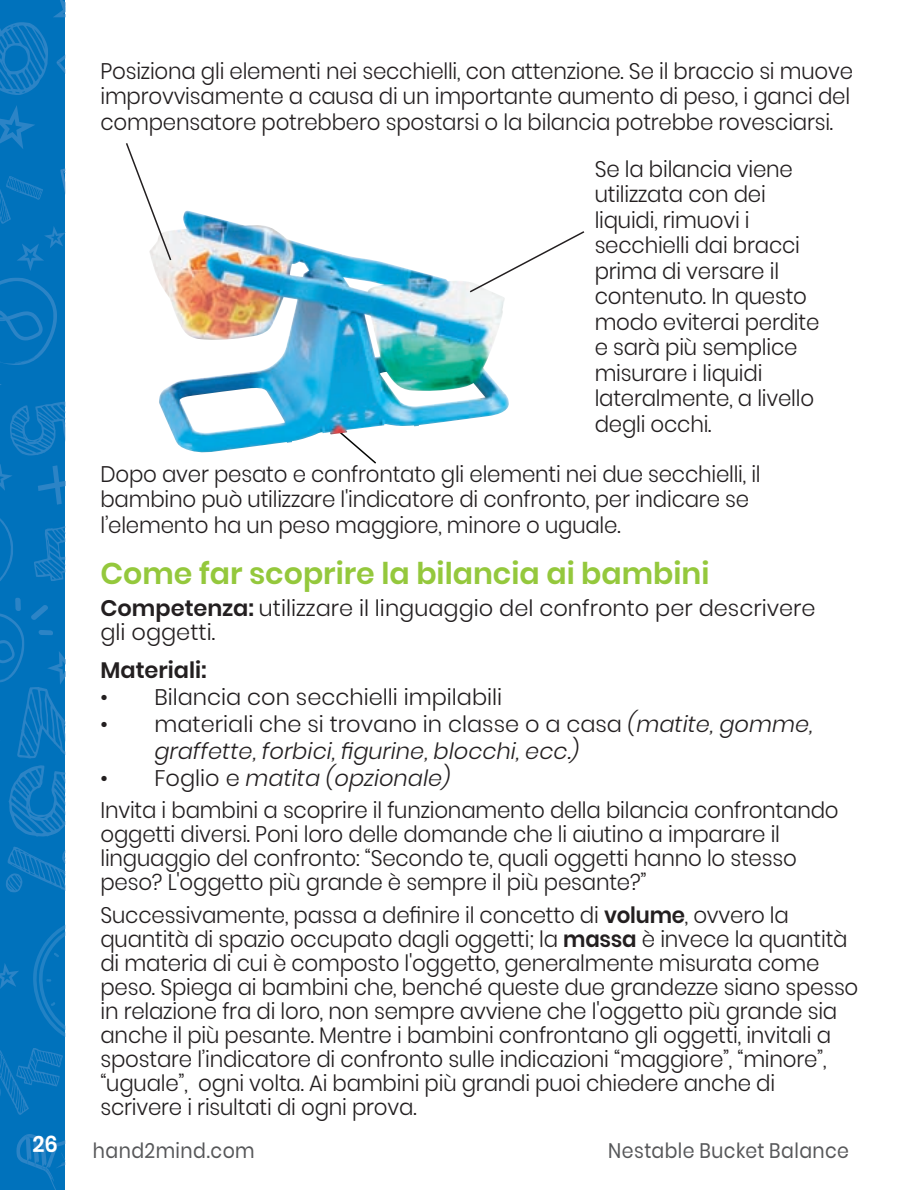
<style>
.page{position:relative;width:917px;height:1190px;background:#fff}
.page>*{position:absolute;margin:0;border:0;box-sizing:border-box;transform-origin:0 0}
.t1{font:600 30px "Poppins";color:#94c83c}
.t2{font:300 22.5px/25.5px "Poppins";letter-spacing:-.01em;color:#231f20;scale:.95 1}
.t3{font:300 22.5px/24px "Poppins";letter-spacing:-.01em;color:#231f20}
.t4{font:italic 300 22.5px/27px "Poppins";color:#231f20}
.t5{font:600 22.5px "Poppins";color:#231f20}
.t6{font:600 22.5px "Poppins";color:#fff;scale:.95 1}
.t7{font:21px "Poppins";letter-spacing:.025em;color:#57585a;scale:.9 1}
.s1{font-weight:600}
.s2{font-style:normal}
.s3{font-style:italic}
</style>
<div class="page">
<div style="left:0;top:0;width:65px;height:1190px;background:#0072bc"></div>
<svg style="left:0;top:963px;width:19px;height:26px"></svg>
<svg style="left:16px;top:1134px;width:49px;height:56px"></svg>
<svg style="left:0;top:105px;width:35px;height:44px"></svg>
<svg style="left:6px;top:846px;width:59px;height:46px"></svg>
<svg style="left:0;top:278px;width:65px;height:178px"></svg>
<svg style="left:0;top:1048px;width:63px;height:67px"></svg>
<svg style="left:0;top:168px;width:65px;height:103px"></svg>
<svg style="left:33px;top:925px;width:32px;height:112px"></svg>
<svg style="left:0;top:464px;width:65px;height:372px"></svg>
<svg style="left:363px;top:453px;width:13px;height:11px"></svg>
<img style="left:152px;top:211px;width:357px;height:242px">
<svg style="left:126px;top:143px;width:47px;height:119px"></svg>
<svg style="left:468px;top:230px;width:117px;height:64px"></svg>
<svg style="left:0;top:0;width:65px;height:95px"></svg>
<p class="t2" style="left:100px;top:58px;width:794px">Posiziona gli elementi nei secchielli, con attenzione. Se il braccio si muove improvvisamente a causa di un importante aumento di peso, i ganci del compensatore potrebbero spostarsi o la bilancia potrebbe rovesciarsi.</p>
<p class="t2" style="left:595px;top:156px;width:238px">Se la bilancia viene utilizzata con dei liquidi, rimuovi i secchielli dai bracci prima di versare il contenuto. In questo modo eviterai perdite e sarà più semplice misurare i liquidi lateralmente, a livello degli occhi.</p>
<p class="t2" style="left:100px;top:461px;width:696px">Dopo aver pesato e confrontato gli elementi nei due secchielli, il bambino può utilizzare l'indicatore di confronto, per indicare se l’elemento ha un peso maggiore, minore o uguale.</p>
<h1 class="t1" style="left:100px;top:555px;width:611px">Come far scoprire la bilancia ai bambini</h1>
<p class="t3" style="left:100px;top:596px;width:717px"><span class="s1">Competenza:</span> utilizzare il linguaggio del confronto per descrivere gli oggetti.</p>
<p class="t5" style="left:100px;top:657px;width:108px">Materiali:</p>
<p class="t3" style="left:100px;top:685px;width:403px">• Bilancia con secchielli impilabili</p>
<p class="t4" style="left:154px;top:710px;width:660px;text-indent:-54px"><span class="s2">• materiali che si trovano in classe o a casa</span> (matite, gomme, graffette, forbici, figurine, blocchi, ecc.)</p>
<p class="t3" style="left:100px;top:761px;width:740px;line-height:32.7px">• Foglio e <span class="s3">matita (opzionale)<br></span>Invita i bambini a scoprire il funzionamento della bilancia confrontando</p>
<p class="t2" style="left:100px;top:822px;width:734px;line-height:24px">oggetti diversi. Poni loro delle domande che li aiutino a imparare il linguaggio del confronto: “Secondo te, quali oggetti hanno lo stesso peso? L'oggetto più grande è sempre il più pesante?”</p>
<p class="t2" style="left:100px;top:903px;width:799px;line-height:24px">Successivamente, passa a definire il concetto di <span class="s1">volume</span>, ovvero la quantità di spazio occupato dagli oggetti; la <span class="s1">massa</span> è invece la quantità di materia di cui è composto l'oggetto, generalmente misurata come peso. Spiega ai bambini che, benché queste due grandezze siano spesso in relazione fra di loro, non sempre avviene che l'oggetto più grande sia anche il più pesante. Mentre i bambini confrontano gli oggetti, invitali a spostare l’indicatore di confronto sulle indicazioni “maggiore”, “minore”, “uguale”, ogni volta. Ai bambini più grandi puoi chiedere anche di scrivere i risultati di ogni prova.</p>
<p class="t6" style="left:33px;top:1130px;width:28px">26</p>
<p class="t7" style="left:93px;top:1138px;width:181px">hand2mind.com</p>
<p class="t7" style="left:608px;top:1138px;width:269px">Nestable Bucket Balance</p>
</div>
